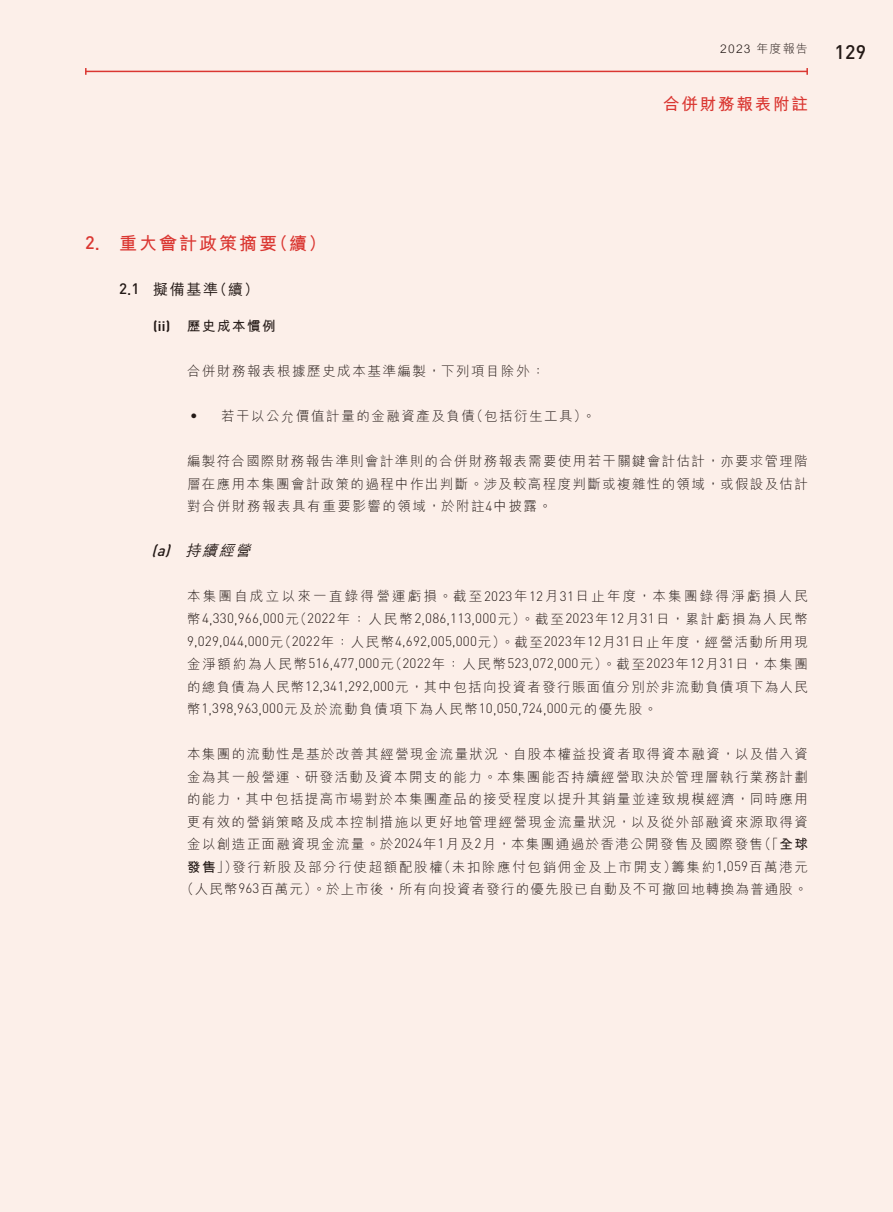
<style>
.page{position:relative;width:893px;height:1212px;background:#fcefe9}
.page>*{position:absolute;margin:0;border:0;box-sizing:border-box;transform-origin:0 0}
.t1{font:500 19.5px "DIN";color:#231916}
.t2{font:700 18px "M Hei HK";letter-spacing:.11em;color:#da3631}
.t3{font:700 16.5px "M Hei HK";letter-spacing:.11em;color:#da3631}
.t4{font:500 15px "M Hei HK";color:#231916}
.t5{font:italic 500 15px "M Hei HK";color:#231916}
.t6{font:300 13.5px/22.5px "M Hei HK";letter-spacing:.1em;color:#231916;text-align:justify}
.t7{font:300 13.5px/22.5px "DIN";letter-spacing:.015em;color:#231916;text-align:justify}
.t8{font:300 13.5px "M Hei HK";letter-spacing:.17em;color:#231916}
.t9{font:700 13.5px "M Hei HK";letter-spacing:.11em;color:#231916}
.t10{font:300 12px "M Hei HK";letter-spacing:.1em;color:#231916}
.s1{font-family:"DIN";font-weight:500}
.s2{font-family:"DIN"}
.s3{font-family:"M Hei HK"}
.s4{font-weight:700}
</style>
<div class="page">
<hr style="left:86px;top:71px;width:721px;height:1px;background:#da3631">
<svg style="left:85px;top:68px;width:2px;height:7px"></svg>
<svg style="left:806px;top:68px;width:2px;height:7px"></svg>
<h2 class="t2" style="left:85px;top:230px;width:243px"><span class="s1">2.</span> 重大會計政策摘要（續）</h2>
<p class="t4" style="left:119px;top:279px;width:142px"><span class="s2">2.1</span> 擬備基準（續）</p>
<p class="t10" style="left:720px;top:40px;width:89px">2023 年度報告</p>
<h1 class="t1" style="left:835px;top:39px;width:33px">129</h1>
<p class="t3" style="left:663px;top:92px;width:146px">合併財務報表附註</p>
<p class="t9" style="left:153px;top:317px;width:124px"><span class="s2">(ii)</span> 歷史成本慣例</p>
<p class="t6" style="left:187px;top:360px;width:359px">合併財務報表根據歷史成本基準編製，下列項目除外：</p>
<p class="t6" style="left:187px;top:405px;width:15px">‧</p>
<p class="t6" style="left:221px;top:405px;width:376px">若干以公允價值計量的金融資產及負債（包括衍生工具）。</p>
<p class="t6" style="left:187px;top:450px;width:622px">編製符合國際財務報告準則會計準則的合併財務報表需要使用若干關鍵會計估計，亦要求管理階層在應用本集團會計政策的過程中作出判斷。涉及較高程度判斷或複雜性的領域，或假設及估計對合併財務報表具有重要影響的領域，於附註<span class="s2">4</span>中披露。</p>
<p class="t5" style="left:152px;top:540px;width:106px"><span class="s2">(a)</span> 持續經營</p>
<p class="t8" style="left:187px;top:587px;width:622px">本集團自成立以來一直錄得營運虧損。截至<span class="s2">2023</span>年<span class="s2">12</span>月<span class="s2">31</span>日止年度，本集團錄得淨虧損人民</p>
<p class="t7" style="left:187px;top:607px;width:622px"><span class="s3">幣</span>4,330,966,000<span class="s3">元（</span>2022<span class="s3">年：人民幣</span>2,086,113,000<span class="s3">元）。截至</span>2023<span class="s3">年</span>12<span class="s3">月</span>31<span class="s3">日，累計虧損為人民幣</span>9,029,044,000<span class="s3">元（</span>2022<span class="s3">年：人民幣</span>4,692,005,000<span class="s3">元）。截至</span>2023<span class="s3">年</span>12<span class="s3">月</span>31<span class="s3">日止年度，經營活動所用現金淨額約為人民幣</span>516,477,000<span class="s3">元（</span>2022<span class="s3">年：人民幣</span>523,072,000<span class="s3">元）。截至</span>2023<span class="s3">年</span>12<span class="s3">月</span>31<span class="s3">日，本集團</span></p>
<p class="t6" style="left:187px;top:675px;width:622px">的總負債為人民幣<span class="s2">12,341,292,000</span>元，其中包括向投資者發行賬面值分別於非流動負債項下為人民</p>
<p class="t7" style="left:187px;top:697px;width:472px"><span class="s3">幣</span>1,398,963,000<span class="s3">元及於流動負債項下為人民幣</span>10,050,724,000<span class="s3">元的優先股。</span></p>
<p class="t6" style="left:180px;top:742px;width:629px;text-align:center">本集團的流動性是基於改善其經營現金流量狀況、自股本權益投資者取得資本融資，以及借入資金為其一般營運、研發活動及資本開支的能力。本集團能否持續經營取決於管理層執行業務計劃的能力，其中包括提高市場對於本集團產品的接受程度以提升其銷量並達致規模經濟，同時應用更有效的營銷策略及成本控制措施以更好地管理經營現金流量狀況，以及從外部融資來源取得資金以創造正面融資現金流量。於<span class="s2">2024</span>年<span class="s2">1</span>月及<span class="s2">2</span>月，本集團通過於香港公開發售及國際發售（「<span class="s4">全球發售</span>」）發行新股及部分行使超額配股權（未扣除應付包銷佣金及上市開支）籌集約<span class="s2">1,059</span>百萬港元（人民幣<span class="s2">963</span>百萬元）。於上市後，所有向投資者發行的優先股已自動及不可撤回地轉換為普通股。</p>
</div>
